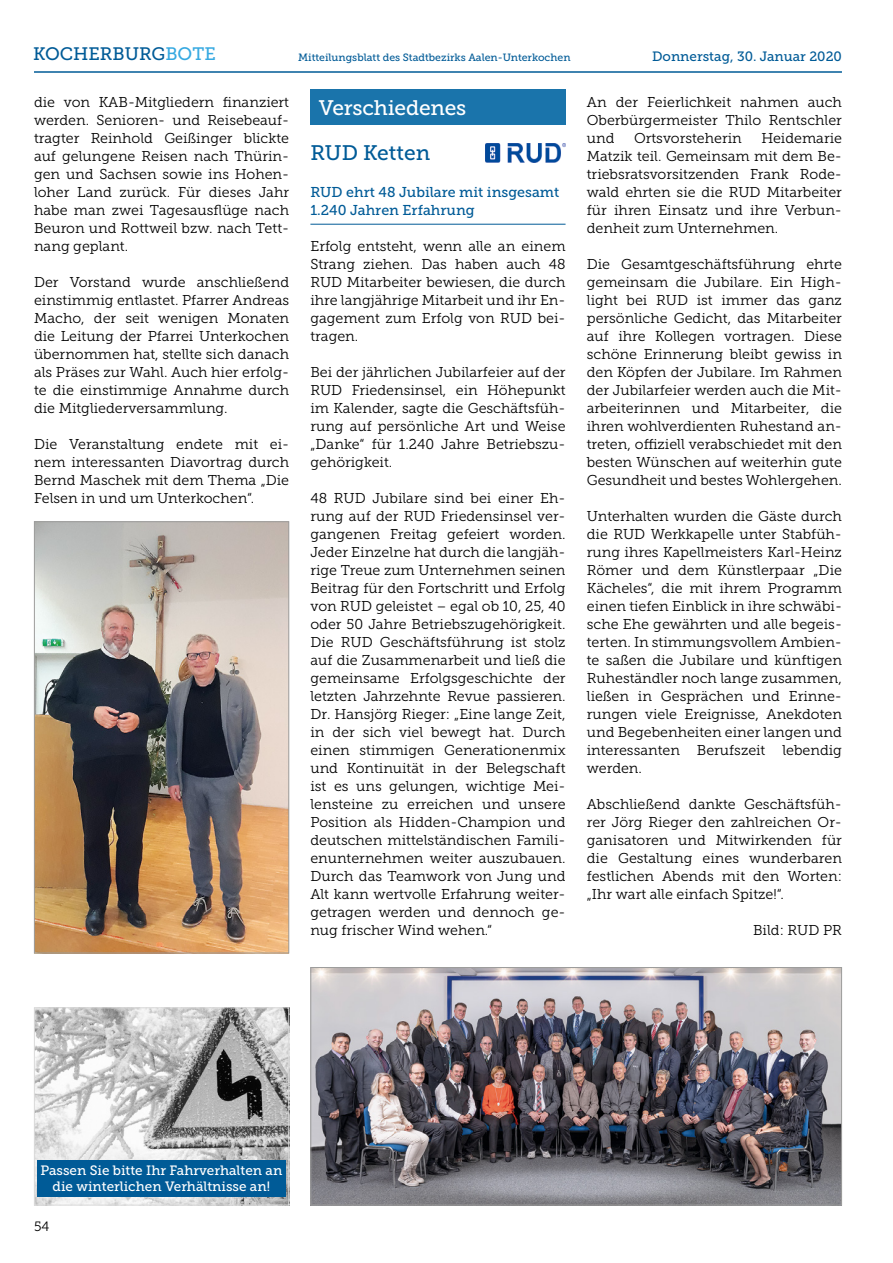
<style>
.page{position:relative;width:893px;height:1263px;background:#fff}
.page>*{position:absolute;margin:0;border:0;box-sizing:border-box;transform-origin:0 0}
.t1{font:21px "Museo Slab 500";letter-spacing:-.01em;color:#fff}
.t2{font:21px "Museo Slab 500";color:#005b97}
.t3{font:18px "Museo Slab 500";color:#005b97}
.t4{font:14.25px/18px "Museo Slab 300";color:#000;text-align:justify}
.t5{font:14.25px/18px "Museo Slab 500";color:#005b97}
.t6{font:13.5px/16.2px "Museo Slab 500";color:#fff;text-align:center}
.t7{font:13.5px "Museo Slab 500";color:#005b97}
.t8{font:13.5px "Museo Slab 300";color:#000}
.t9{font:10.5px "Museo Slab 500";color:#005b97}
.s1{color:#36a9e1}
</style>
<div class="page">
<hr style="left:34px;top:71px;width:808px;height:2px;background:#005b97">
<hr style="left:310px;top:224px;width:256px;height:1px;background:#005b97">
<img style="left:36px;top:523px;width:251px;height:428px">
<div style="left:34px;top:521px;width:255px;height:432px;border:1px solid #9d9d9c"></div>
<div style="left:310px;top:89px;width:256px;height:36px;background:#1a74ab"></div>
<img style="left:486px;top:143px;width:80px;height:19px">
<img style="left:312px;top:969px;width:528px;height:234px">
<div style="left:310px;top:967px;width:532px;height:238px;border:1px solid #9d9d9c"></div>
<img style="left:36px;top:1009px;width:251px;height:194px">
<div style="left:34px;top:1007px;width:255px;height:198px;border:1px solid #dadada"></div>
<div style="left:37px;top:1160px;width:249px;height:36px;background:#005b97"></div>
<p class="t3" style="left:33px;top:44px;width:184px">KOCHERBURG<span class="s1">BOTE</span></p>
<p class="t9" style="left:298px;top:51px;width:274px">Mitteilungsblatt des Stadtbezirks Aalen-Unterkochen</p>
<p class="t7" style="left:652px;top:49px;width:191px">Donnerstag, 30. Januar 2020</p>
<p class="t4" style="left:34px;top:93px;width:257px">die von KAB-Mitgliedern finanziert werden. Senioren- und Reisebeauf&shy;tragter Reinhold Geißinger blickte auf gelungene Reisen nach Thürin&shy;gen und Sachsen sowie ins Hohen&shy;loher Land zurück. Für dieses Jahr habe man zwei Tagesausflüge nach Beuron und Rottweil bzw. nach Tett&shy;nang geplant.</p>
<p class="t4" style="left:34px;top:273px;width:257px">Der Vorstand wurde anschließend einstimmig entlastet. Pfarrer Andreas Macho, der seit wenigen Monaten die Leitung der Pfarrei Unterkochen übernommen hat, stellte sich danach als Präses zur Wahl. Auch hier erfolg&shy;te die einstimmige Annahme durch die Mitgliederversammlung.</p>
<p class="t4" style="left:34px;top:435px;width:257px">Die Veranstaltung endete mit ei&shy;nem interessanten Diavortrag durch Bernd Maschek mit dem Thema „Die Felsen in und um Unterkochen“.</p>
<h1 class="t1" style="left:319px;top:96px;width:149px">Verschiedenes</h1>
<h1 class="t2" style="left:310px;top:141px;width:121px">RUD Ketten</h1>
<p class="t5" style="left:310px;top:183px;width:250px">RUD ehrt 48 Jubilare mit insgesamt<br>1.240 Jahren Erfahrung</p>
<p class="t4" style="left:310px;top:237px;width:257px">Erfolg entsteht, wenn alle an einem Strang ziehen. Das haben auch 48<br>RUD Mitarbeiter bewiesen, die durch ihre langjährige Mitarbeit und ihr En&shy;gagement zum Erfolg von RUD bei&shy;tragen.</p>
<p class="t4" style="left:310px;top:363px;width:257px">Bei der jährlichen Jubilarfeier auf der RUD Friedensinsel, ein Höhepunkt im Kalender, sagte die Geschäftsfüh&shy;rung auf persönliche Art und Weise „Danke“ für 1.240 Jahre Betriebszu&shy;gehörigkeit.</p>
<p class="t4" style="left:310px;top:489px;width:257px">48 RUD Jubilare sind bei einer Eh&shy;rung auf der RUD Friedensinsel ver&shy;gangenen Freitag gefeiert worden.<br>Jeder Einzelne hat durch die langjäh&shy;rige Treue zum Unternehmen seinen Beitrag für den Fortschritt und Erfolg von RUD geleistet – egal ob 10, 25, 40 oder 50 Jahre Betriebszugehörigkeit.<br>Die RUD Geschäftsführung ist stolz auf die Zusammenarbeit und ließ die gemeinsame Erfolgsgeschichte der letzten Jahrzehnte Revue passieren.<br>Dr. Hansjörg Rieger: „Eine lange Zeit, in der sich viel bewegt hat. Durch einen stimmigen Generationenmix und Kontinuität in der Belegschaft ist es uns gelungen, wichtige Mei&shy;lensteine zu erreichen und unsere Position als Hidden-Champion und deutschen mittelständischen Famili&shy;enunternehmen weiter auszubauen.<br>Durch das Teamwork von Jung und Alt kann wertvolle Erfahrung weiter&shy;getragen werden und dennoch ge&shy;nug frischer Wind wehen.“</p>
<p class="t4" style="left:587px;top:93px;width:257px">An der Feierlichkeit nahmen auch Oberbürgermeister Thilo Rentschler und</p>
<p class="t4" style="left:634px;top:129px;width:109px">Ortsvorsteherin</p>
<p class="t4" style="left:587px;top:129px;width:257px;text-indent:175px">Heidemarie Matzik teil. Gemeinsam mit dem Be&shy;triebsratsvorsitzenden Frank Rode&shy;wald ehrten sie die RUD Mitarbeiter für ihren Einsatz und ihre Verbun&shy;denheit zum Unternehmen.</p>
<p class="t4" style="left:587px;top:255px;width:257px">Die Gesamtgeschäftsführung ehrte gemeinsam die Jubilare. Ein High&shy;light bei RUD ist immer das ganz persönliche Gedicht, das Mitarbeiter auf ihre Kollegen vortragen. Diese schöne Erinnerung bleibt gewiss in den Köpfen der Jubilare. Im Rahmen der Jubilarfeier werden auch die Mit&shy;arbeiterinnen und Mitarbeiter, die ihren wohlverdienten Ruhestand an&shy;treten, offiziell verabschiedet mit den besten Wünschen auf weiterhin gute Gesundheit und bestes Wohlergehen.</p>
<p class="t4" style="left:587px;top:507px;width:257px">Unterhalten wurden die Gäste durch die RUD Werkkapelle unter Stabfüh&shy;rung ihres Kapellmeisters Karl-Heinz Römer und dem Künstlerpaar „Die Kächeles“, die mit ihrem Programm einen tiefen Einblick in ihre schwäbi&shy;sche Ehe gewährten und alle begeis&shy;terten. In stimmungsvollem Ambien&shy;te saßen die Jubilare und künftigen Ruheständler noch lange zusammen, ließen in Gesprächen und Erinne&shy;rungen viele Ereignisse, Anekdoten und Begebenheiten einer langen und interessanten Berufszeit lebendig werden.</p>
<p class="t4" style="left:587px;top:795px;width:257px">Abschließend dankte Geschäftsfüh&shy;rer Jörg Rieger den zahlreichen Or&shy;ganisatoren und Mitwirkenden für die Gestaltung eines wunderbaren festlichen Abends mit den Worten: „Ihr wart alle einfach Spitze!“.</p>
<p class="t4" style="left:753px;top:921px;width:90px">Bild: RUD PR</p>
<p class="t6" style="left:40px;top:1162px;width:243px">Passen Sie bitte Ihr Fahrverhalten an die winterlichen Verhältnisse an!</p>
<p class="t8" style="left:34px;top:1218px;width:17px">54</p>
</div>
